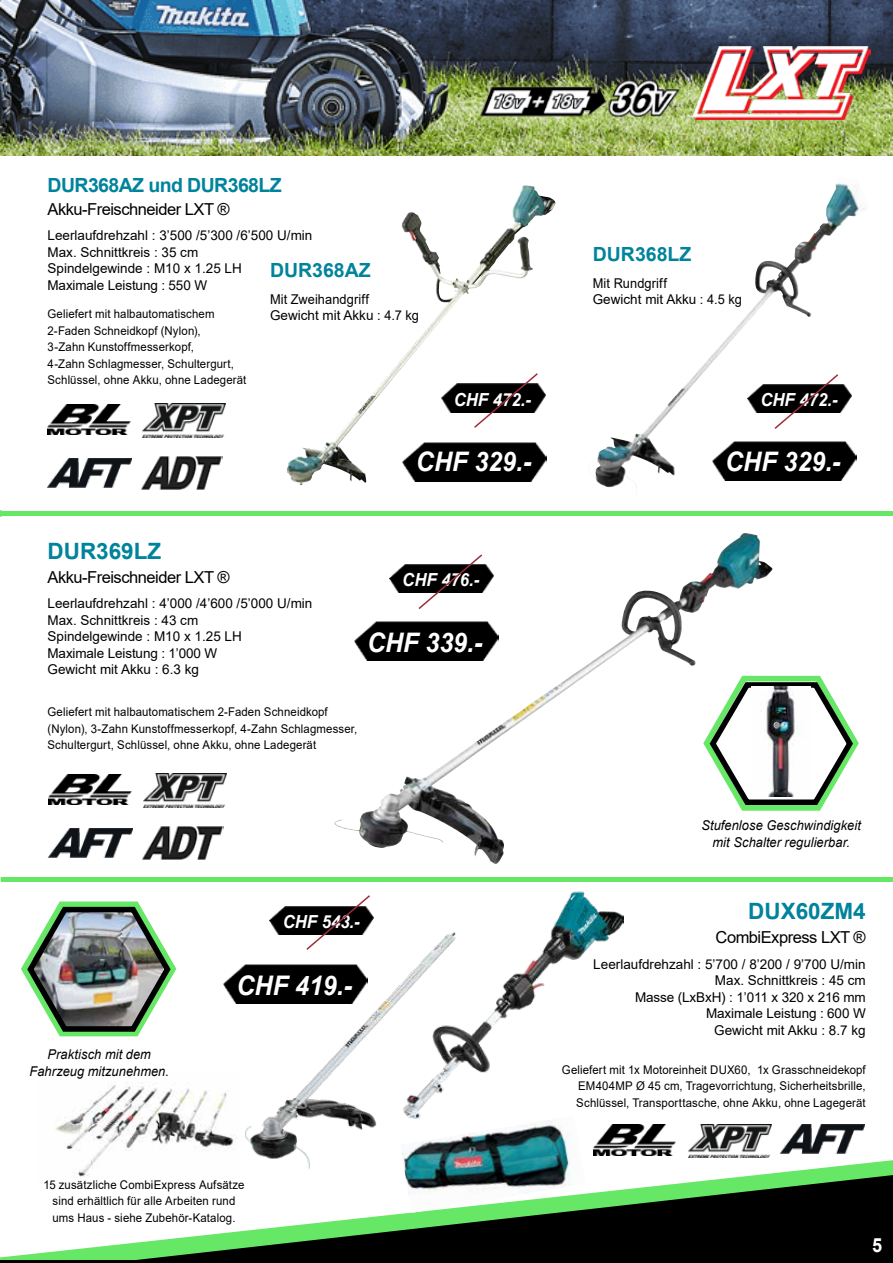
<style>
.page{position:relative;width:893px;height:1263px;background:#fff}
.page>*{position:absolute;margin:0;border:0;box-sizing:border-box;transform-origin:0 0}
.t1{font:italic 700 27px "Arial";color:#fff;scale:.93 1}
.t2{font:italic 700 26.85px "Arial";color:#fff;scale:.93 1}
.t3{font:700 22.5px "Arial";color:#00839c}
.t4{font:700 19.5px "Arial";letter-spacing:-.03em;color:#00839c}
.t5{font:700 19.5px "Arial";color:#00839c}
.t6{font:700 19.5px "Arial";color:#fff;scale:.93 1}
.t7{font:italic 700 18px "Arial";color:#fff;scale:.93 1}
.t8{font:16.5px "Arial";letter-spacing:-.03em;color:#000}
.t9{font:13.5px/16.5px "Arial";color:#000}
.t10{font:italic 13.5px/16.5px "Arial";letter-spacing:.01em;color:#000;text-align:center;scale:.95 1}
.t11{font:13.5px/16.5px "Arial";color:#000;scale:.95 1}
.t12{font:12px/16.5px "Arial";letter-spacing:.01em;color:#000;scale:.95 1}
</style>
<div class="page">
<img style="left:0;top:0;width:893px;height:155px">
<div style="left:1px;top:511px;width:892px;height:5px;background:#66e866"></div>
<hr style="left:1px;top:877px;width:892px;height:4px;background:#66e866">
<svg style="left:0;top:1160px;width:893px;height:101px"></svg>
<svg style="left:119px;top:1175px;width:774px;height:86px;fill:#000"></svg>
<hr style="left:0;top:1261px;width:893px;height:2px;background:#000">
<svg style="left:734px;top:675px;width:125px;height:136px"></svg>
<img style="left:287px;top:185px;width:237px;height:297px">
<img style="left:592px;top:183px;width:247px;height:294px">
<img style="left:385px;top:533px;width:359px;height:264px">
<img style="left:752px;top:687px;width:59px;height:109px">
<img style="left:246px;top:842px;width:377px;height:375px">
<img style="left:400px;top:1116px;width:185px;height:97px">
<img style="left:38px;top:1085px;width:201px;height:103px">
<img style="left:21px;top:901px;width:156px;height:136px">
<img style="left:441px;top:384px;width:105px;height:28px">
<img style="left:224px;top:964px;width:144px;height:40px">
<img style="left:270px;top:906px;width:104px;height:29px">
<img style="left:389px;top:564px;width:104px;height:29px">
<img style="left:402px;top:442px;width:144px;height:40px">
<img style="left:354px;top:621px;width:144px;height:40px">
<svg style="left:472px;top:372px;width:67px;height:57px"></svg>
<svg style="left:417px;top:553px;width:67px;height:58px"></svg>
<svg style="left:305px;top:894px;width:67px;height:57px"></svg>
<img style="left:747px;top:384px;width:105px;height:29px">
<img style="left:712px;top:441px;width:144px;height:40px">
<svg style="left:773px;top:373px;width:67px;height:57px"></svg>
<img style="left:47px;top:404px;width:83px;height:31px">
<img style="left:143px;top:404px;width:83px;height:33px">
<img style="left:692px;top:47px;width:178px;height:72px">
<img style="left:476px;top:78px;width:207px;height:40px">
<img style="left:47px;top:459px;width:84px;height:28px">
<img style="left:141px;top:456px;width:82px;height:34px">
<img style="left:48px;top:774px;width:83px;height:31px">
<img style="left:144px;top:774px;width:83px;height:33px">
<img style="left:48px;top:829px;width:84px;height:28px">
<img style="left:142px;top:826px;width:82px;height:34px">
<img style="left:593px;top:1125px;width:83px;height:30px">
<img style="left:689px;top:1124px;width:83px;height:34px">
<img style="left:780px;top:1125px;width:85px;height:28px">
<h3 class="t4" style="left:48px;top:172px;width:236px">DUR368AZ und DUR368LZ</h3>
<h3 class="t8" style="left:48px;top:198px;width:184px">Akku-Freischneider LXT ®</h3>
<p class="t9" style="left:48px;top:227px;width:266px">Leerlaufdrehzahl : 3’500 /5’300 /6’500 U/min<br>Max. Schnittkreis : 35 cm<br>Spindelgewinde : M10 x 1.25 LH<br>Maximale Leistung : 550 W</p>
<p class="t12" style="left:48px;top:306px;width:211px">Geliefert mit halbautomatischem 2-Faden Schneidkopf (Nylon),<br>3-Zahn Kunstoffmesserkopf,<br>4-Zahn Schlagmesser, Schultergurt, Schlüssel, ohne Akku, ohne Ladegerät</p>
<h3 class="t5" style="left:270px;top:256px;width:102px">DUR368AZ</h3>
<p class="t11" style="left:270px;top:291px;width:158px">Mit Zweihandgriff<br>Gewicht mit Akku : 4.7 kg</p>
<h3 class="t7" style="left:454px;top:387px;width:85px">CHF 472.-</h3>
<h2 class="t2" style="left:416px;top:444px;width:126px">CHF 329.-</h2>
<h3 class="t3" style="left:48px;top:535px;width:115px">DUR369LZ</h3>
<h3 class="t8" style="left:48px;top:566px;width:184px">Akku-Freischneider LXT ®</h3>
<p class="t9" style="left:48px;top:595px;width:266px">Leerlaufdrehzahl : 4’000 /4’600 /5’000 U/min<br>Max. Schnittkreis : 43 cm<br>Spindelgewinde : M10 x 1.25 LH<br>Maximale Leistung : 1’000 W<br>Gewicht mit Akku : 6.3 kg</p>
<p class="t12" style="left:48px;top:704px;width:328px">Geliefert mit halbautomatischem 2-Faden Schneidkopf (Nylon), 3-Zahn Kunstoffmesserkopf, 4-Zahn Schlagmesser,<br>Schultergurt, Schlüssel, ohne Akku, ohne Ladegerät</p>
<h3 class="t7" style="left:402px;top:568px;width:85px">CHF 476.-</h3>
<h2 class="t2" style="left:367px;top:624px;width:126px">CHF 339.-</h2>
<h3 class="t7" style="left:283px;top:909px;width:85px">CHF 543.-</h3>
<p class="t10" style="left:30px;top:1046px;width:148px">Praktisch mit dem<br>Fahrzeug mitzunehmen.</p>
<h1 class="t1" style="left:236px;top:967px;width:126px">CHF 419.-</h1>
<p class="t12" style="left:43px;top:1176px;width:213px;text-align:center">15 zusätzliche CombiExpress Aufsätze sind erhältlich für alle Arbeiten rund ums Haus - siehe Zubehör-Katalog.</p>
<h3 class="t5" style="left:593px;top:240px;width:100px">DUR368LZ</h3>
<p class="t11" style="left:593px;top:275px;width:158px">Mit Rundgriff<br>Gewicht mit Akku : 4.5 kg</p>
<h3 class="t7" style="left:760px;top:388px;width:85px">CHF 472.-</h3>
<h2 class="t2" style="left:725px;top:444px;width:126px">CHF 329.-</h2>
<p class="t10" style="left:701px;top:817px;width:169px">Stufenlose Geschwindigkeit mit Schalter regulierbar.</p>
<h3 class="t3" style="left:748px;top:895px;width:119px">DUX60ZM4</h3>
<h3 class="t8" style="left:716px;top:926px;width:152px">CombiExpress LXT ®</h3>
<p class="t9" style="left:593px;top:956px;width:274px;text-align:right">Leerlaufdrehzahl : 5’700 / 8’200 / 9’700 U/min<br>Max. Schnittkreis : 45 cm<br>Masse (LxBxH) : 1’011 x 320 x 216 mm<br>Maximale Leistung : 600 W<br>Gewicht mit Akku : 8.7 kg</p>
<p class="t12" style="left:576px;top:1061px;width:306px;text-align:justify;text-indent:-14px">Geliefert mit 1x Motoreinheit DUX60, 1x Grasschneidekopf EM404MP Ø 45 cm, Tragevorrichtung, Sicherheitsbrille, Schlüssel, Transporttasche, ohne Akku, ohne Lagegerät</p>
<h3 class="t6" style="left:872px;top:1232px;width:12px">5</h3>
</div>
